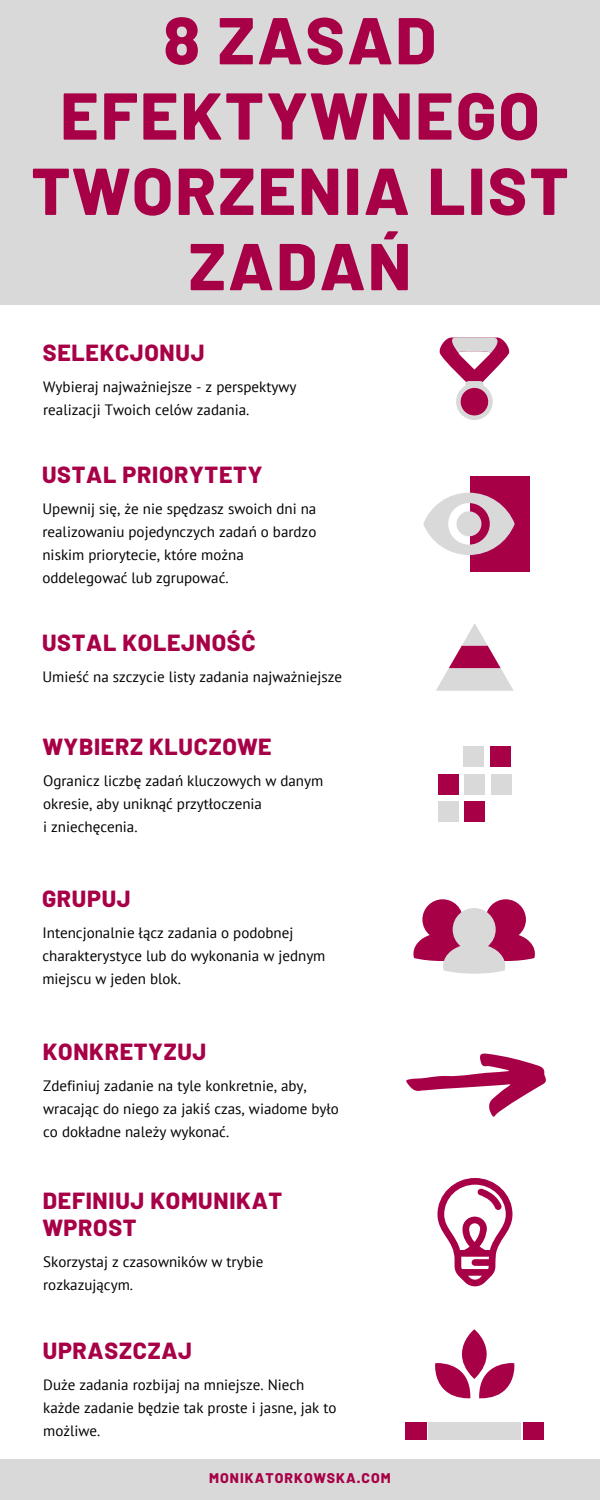
<style>
.page{position:relative;width:600px;height:1500px;background:#d9d9d9}
.page>*{position:absolute;margin:0;border:0;box-sizing:border-box;transform-origin:0 0}
.t1{font:800 66.1px/75.3px "Barlow";letter-spacing:.035em;color:#a80047;text-align:center}
.t2{font:800 23.3px/27px "Barlow";letter-spacing:.03em;color:#a80047}
.t3{font:15px/23.2px "PT Sans";color:#000}
.t4{font:800 14px "Barlow";letter-spacing:.075em;color:#a80047}
</style>
<div class="page">
<div style="left:0;top:306px;width:600px;height:1153px;background:#fff"></div>
<div style="left:438px;top:774px;width:21px;height:21px;background:#a80047"></div>
<div style="left:464px;top:746px;width:20px;height:21px;background:#d9d9d9"></div>
<div style="left:465px;top:774px;width:20px;height:21px;background:#d9d9d9"></div>
<div style="left:490px;top:746px;width:20px;height:21px;background:#a80047"></div>
<div style="left:491px;top:774px;width:20px;height:21px;background:#d9d9d9"></div>
<div style="left:438px;top:801px;width:21px;height:21px;background:#d9d9d9"></div>
<div style="left:465px;top:801px;width:20px;height:21px;background:#a80047"></div>
<svg style="left:436px;top:623px;width:78px;height:68px"></svg>
<div style="left:470px;top:476px;width:59px;height:96px;background:#a80047"></div>
<svg style="left:423px;top:493px;width:92px;height:62px"></svg>
<div style="left:406px;top:1422px;width:21px;height:18px;background:#a80047"></div>
<div style="left:429px;top:1422px;width:92px;height:18px;background:#d9d9d9"></div>
<div style="left:523px;top:1422px;width:21px;height:18px;background:#a80047"></div>
<svg style="left:435px;top:1329px;width:79px;height:69px"></svg>
<svg style="left:413px;top:899px;width:122px;height:75px"></svg>
<svg style="left:406px;top:1053px;width:140px;height:64px"></svg>
<svg style="left:439px;top:338px;width:71px;height:82px"></svg>
<svg style="left:437px;top:1178px;width:75px;height:108px"></svg>
<h1 class="t1" style="left:31px;top:0;width:539px">8 ZASAD<br>EFEKTYWNEGO<br>TWORZENIA LIST<br>ZADAŃ</h1>
<h2 class="t2" style="left:43px;top:338px;width:163px">SELEKCJONUJ</h2>
<p class="t3" style="left:43px;top:375px;width:255px">Wybieraj najważniejsze - z perspektywy realizacji Twoich celów zadania.</p>
<h2 class="t2" style="left:42px;top:460px;width:222px">USTAL PRIORYTETY</h2>
<p class="t3" style="left:42px;top:497px;width:275px">Upewnij się, że nie spędzasz swoich dni na realizowaniu pojedynczych zadań o bardzo niskim priorytecie, które można oddelegować lub zgrupować.</p>
<h2 class="t2" style="left:42px;top:628px;width:215px">USTAL KOLEJNOŚĆ</h2>
<p class="t3" style="left:42px;top:665px;width:301px">Umieść na szczycie listy zadania najważniejsze</p>
<h2 class="t2" style="left:43px;top:732px;width:230px">WYBIERZ KLUCZOWE</h2>
<p class="t3" style="left:43px;top:768px;width:282px">Ogranicz liczbę zadań kluczowych w danym okresie, aby uniknąć przytłoczenia<br>i zniechęcenia.</p>
<h2 class="t2" style="left:42px;top:884px;width:90px">GRUPUJ</h2>
<p class="t3" style="left:42px;top:921px;width:285px">Intencjonalnie łącz zadania o podobnej charakterystyce lub do wykonania w jednym miejscu w jeden blok.</p>
<h2 class="t2" style="left:43px;top:1037px;width:165px">KONKRETYZUJ</h2>
<p class="t3" style="left:43px;top:1073px;width:297px">Zdefiniuj zadanie na tyle konkretnie, aby, wracając do niego za jakiś czas, wiadome było co dokładne należy wykonać.</p>
<h2 class="t2" style="left:43px;top:1186px;width:241px">DEFINIUJ KOMUNIKAT<br>WPROST</h2>
<p class="t3" style="left:43px;top:1249px;width:222px">Skorzystaj z czasowników w trybie rozkazującym.</p>
<h2 class="t2" style="left:43px;top:1336px;width:151px">UPRASZCZAJ</h2>
<p class="t3" style="left:43px;top:1372px;width:295px">Duże zadania rozbijaj na mniejsze. Niech każde zadanie będzie tak proste i jasne, jak to możliwe.</p>
<p class="t4" style="left:209px;top:1469px;width:183px">MONIKATORKOWSKA.COM</p>
</div>
